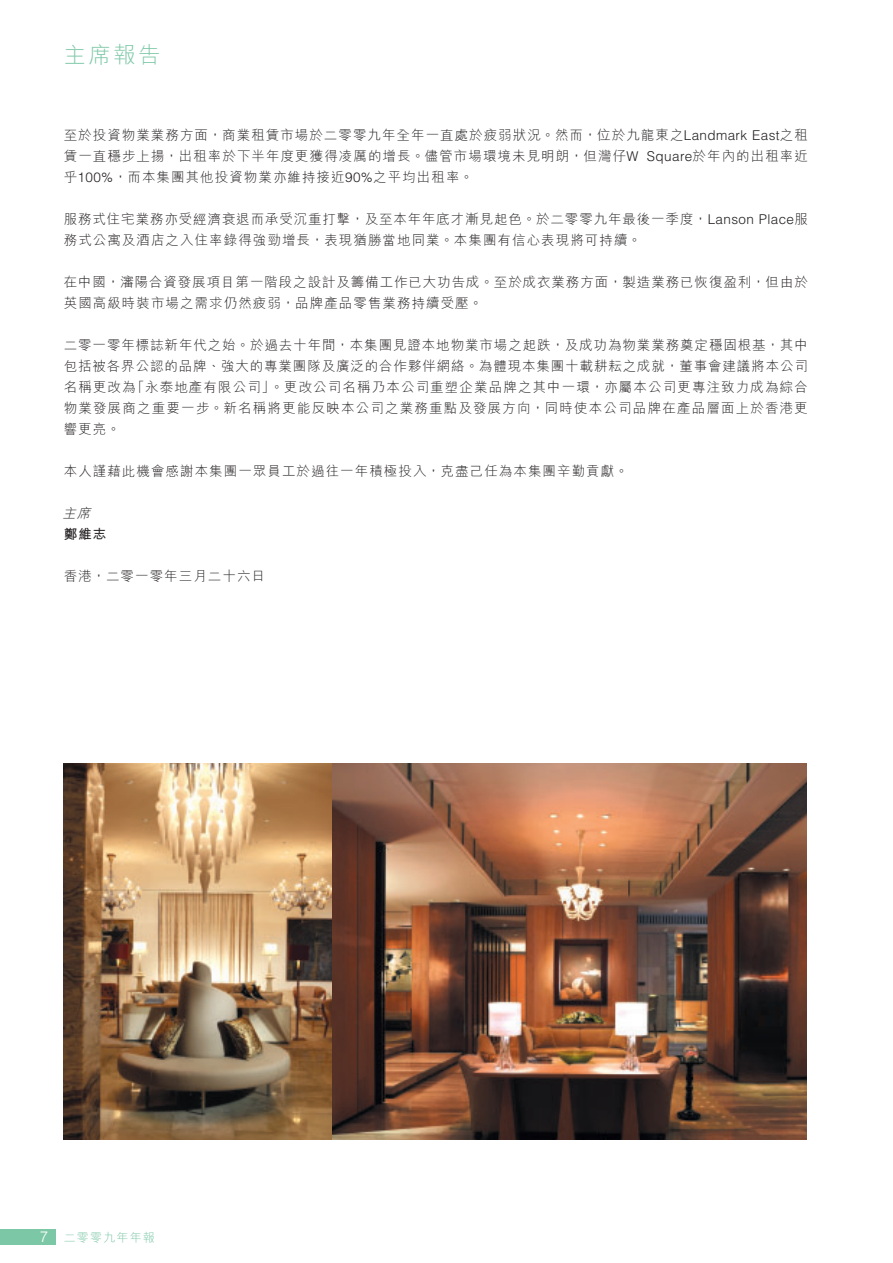
<style>
.page{position:relative;width:893px;height:1263px;background:#fff}
.page>*{position:absolute;margin:0;border:0;box-sizing:border-box;transform-origin:0 0}
.t1{font:22.5px "M Hei HK Light B5 pc H";color:#7cc7a6}
.t2{font:13.5px/21px "M Hei HK Light B5 pc H";letter-spacing:.08em;color:#231f20;text-align:justify}
.t3{font:13.5px "M Hei HK Bold B5 pc H";color:#231f20}
.t4{font:italic 13.5px "M Hei HK Light B5 pc H";color:#231f20}
.t5{font:12px "M Hei HK Light B5 pc H";letter-spacing:.1em;color:#7cc7a6}
.s1{font-family:"Helvetica LT Std";font-weight:300}
.s2{font-family:"Helvetica LT Std";font-weight:300;font-size:15px;color:#fff}
</style>
<div class="page">
<div style="left:0;top:1229px;width:55px;height:16px;background:#7cc7a6"></div>
<img style="left:64px;top:764px;width:742px;height:376px">
<h1 class="t1" style="left:64px;top:46px;width:98px">主席報告</h1>
<p class="t2" style="left:64px;top:126px;width:746px">至於投資物業業務方面，商業租賃市場於二零零九年全年一直處於疲弱狀況。然而，位於九龍東之<span class="s1">Landmark East</span>之租賃一直穩步上揚，出租率於下半年度更獲得凌厲的增長。儘管市場環境未見明朗，但灣仔<span class="s1">W Square</span>於年內的出租率近乎<span class="s1">100%</span>，而本集團其他投資物業亦維持接近<span class="s1">90%</span>之平均出租率。</p>
<p class="t2" style="left:64px;top:210px;width:746px">服務式住宅業務亦受經濟衰退而承受沉重打擊，及至本年年底才漸見起色。於二零零九年最後一季度，<span class="s1">Lanson Place</span>服務式公寓及酒店之入住率錄得強勁增長，表現猶勝當地同業。本集團有信心表現將可持續。</p>
<p class="t2" style="left:64px;top:273px;width:746px">在中國，瀋陽合資發展項目第一階段之設計及籌備工作已大功告成。至於成衣業務方面，製造業務已恢復盈利，但由於英國高級時裝市場之需求仍然疲弱，品牌產品零售業務持續受壓。</p>
<p class="t2" style="left:64px;top:336px;width:746px">二零一零年標誌新年代之始。於過去十年間，本集團見證本地物業市場之起跌，及成功為物業業務奠定穩固根基，其中包括被各界公認的品牌、強大的專業團隊及廣泛的合作夥伴網絡。為體現本集團十載耕耘之成就，董事會建議將本公司名稱更改為「永泰地產有限公司」。更改公司名稱乃本公司重塑企業品牌之其中一環，亦屬本公司更專注致力成為綜合物業發展商之重要一步。新名稱將更能反映本公司之業務重點及發展方向，同時使本公司品牌在產品層面上於香港更響更亮。</p>
<p class="t2" style="left:64px;top:462px;width:566px">本人謹藉此機會感謝本集團一眾員工於過往一年積極投入，克盡己任為本集團辛勤貢獻。</p>
<p class="t4" style="left:62px;top:507px;width:33px">主席</p>
<p class="t3" style="left:64px;top:528px;width:44px">鄭維志</p>
<p class="t2" style="left:64px;top:567px;width:203px">香港，二零一零年三月二十六日</p>
<p class="t5" style="left:40px;top:1233px;width:117px"><span class="s2">7</span> 二零零九年年報</p>
</div>
